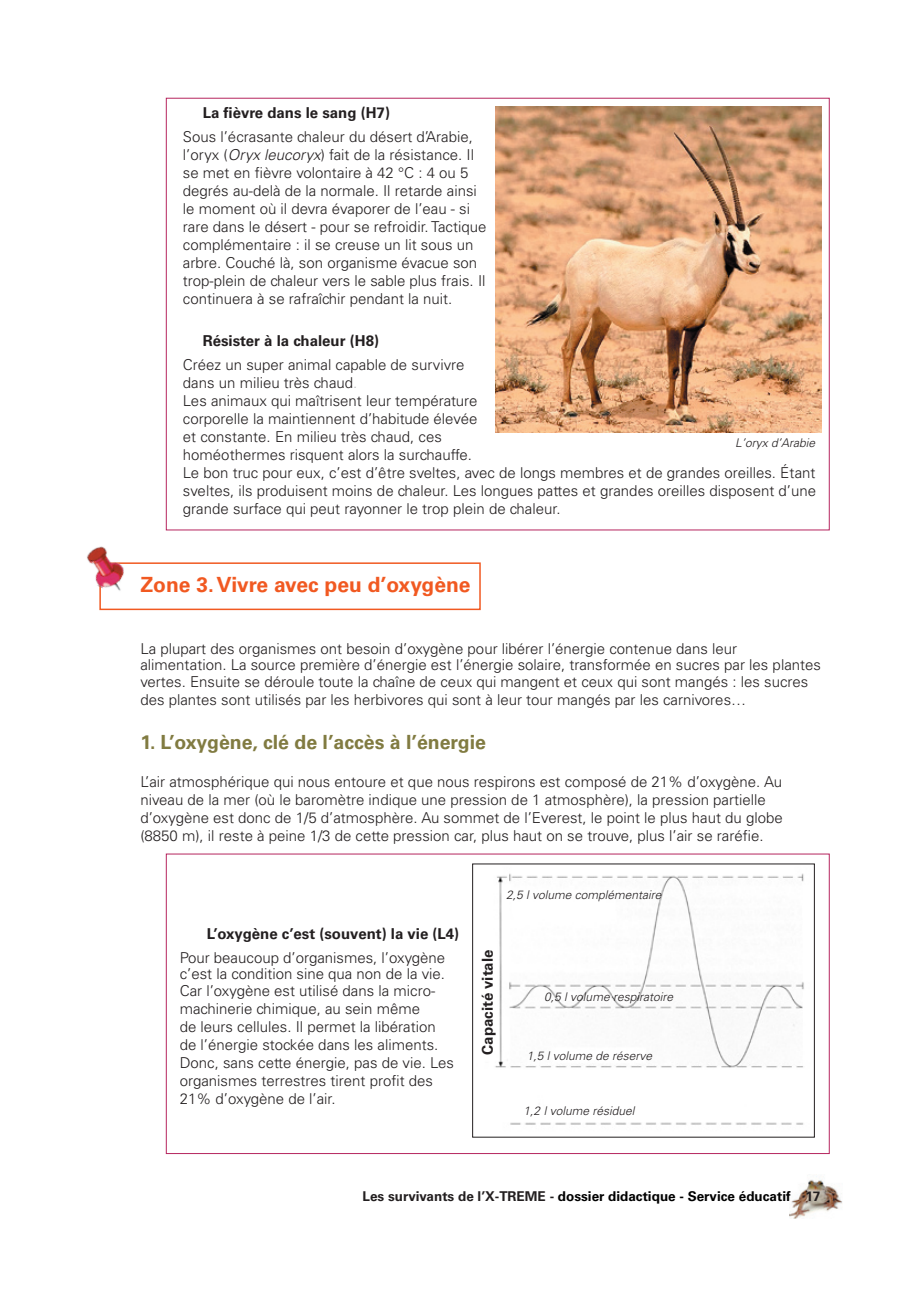
<style>
.page{position:relative;width:919px;height:1289px;background:#fff}
.page>*{position:absolute;margin:0;border:0;box-sizing:border-box;transform-origin:0 0}
.Normal__Web{font:700 21px "Univers LT";color:#f15921}
.t1{font:700 19.5px "Univers LT";color:#817b41}
.Normal__Web-2{font:300 15px/18px "Univers LT";color:#231f20}
.Body_Text_3{font:300 15px/16.5px "Univers LT";color:#231f20}
.légende{font:700 15px "Univers LT";color:#231f20}
.t2{font:700 13.5px "Univers LT";color:#000}
.légende-2{font:italic 300 12px "Univers LT";color:#231f20}
.s1{font-style:italic}
.s2{color:#babbbd}
.s3{color:#231f20}
</style>
<div class="page">
<img style="left:789px;top:1176px;width:53px;height:42px">
<img style="left:476px;top:858px;width:354px;height:292px">
<div style="left:482px;top:939px;width:14px;height:106px;background:#fff"></div>
<img style="left:495px;top:106px;width:326px;height:326px">
<div style="left:99px;top:562px;width:381px;height:48px;border:2px solid #f15921"></div>
<img style="left:87px;top:546px;width:55px;height:53px">
<p class="légende" style="left:203px;top:103px;width:189px">La fièvre dans le sang (H7)</p>
<p class="Normal__Web-2" style="left:183px;top:127px;width:305px">Sous l’écrasante chaleur du désert d’Arabie, l’oryx (<span class="s1">Oryx leucoryx</span>) fait de la résistance. Il se met en fièvre volontaire à 42 °C : 4 ou 5 degrés au-delà de la normale. Il retarde ainsi le moment où il devra évaporer de l’eau - si rare dans le désert - pour se refroidir. Tactique complémentaire : il se creuse un lit sous un arbre. Couché là, son organisme évacue son trop-plein de chaleur vers le sable plus frais. Il continuera à se rafraîchir pendant la nuit.</p>
<p class="légende" style="left:203px;top:331px;width:178px">Résister à la chaleur (H8)</p>
<p class="Normal__Web-2" style="left:183px;top:355px;width:283px">Créez un super animal capable de survivre dans un milieu très chaud<span class="s2">.</span></p>
<p class="Normal__Web-2" style="left:183px;top:391px;width:634px">Les animaux qui maîtrisent leur température<br>corporelle la maintiennent d’habitude élevée<br>et constante. En milieu très chaud, ces<br>homéothermes risquent alors la surchauffe.<br>Le bon truc pour eux, c’est d’être sveltes, avec de longs membres et de grandes oreilles. Étant sveltes, ils produisent moins de chaleur. Les longues pattes et grandes oreilles disposent d’une grande surface qui peut rayonner le trop plein de chaleur.</p>
<p class="légende-2" style="left:735px;top:435px;width:82px">L’oryx d’Arabie</p>
<p class="Normal__Web" style="left:140px;top:572px;width:332px">Zone 3. Vivre avec peu d’oxygène</p>
<p class="Body_Text_3" style="left:140px;top:640px;width:682px">La plupart des organismes ont besoin d’oxygène pour libérer l’énergie contenue dans leur alimentation. La source première d’énergie est l’énergie solaire, transformée en sucres par les plantes vertes. Ensuite se déroule toute la chaîne de ceux qui mangent et ceux qui sont mangés : les sucres</p>
<p class="Body_Text_3" style="left:140px;top:691px;width:607px">des plantes sont utilisés par les herbivores qui sont à leur tour mangés par les carnivores…</p>
<p class="t1" style="left:140px;top:731px;width:347px">1. L’oxygène, clé de l’accès à l’énergie</p>
<p class="Normal__Web-2" style="left:140px;top:772px;width:643px">L’air atmosphérique qui nous entoure et que nous respirons est composé de 21% d’oxygène. Au niveau de la mer (où le baromètre indique une pression de 1 atmosphère), la pression partielle d’oxygène est donc de 1/5 d’atmosphère. Au sommet de l’Everest, le point le plus haut du globe (8850 m), il reste à peine 1/3 de cette pression car, plus haut on se trouve, plus l’air se raréfie.</p>
<p class="légende" style="left:207px;top:924px;width:254px">L’oxygène c’est (souvent) la vie (L4)</p>
<p class="Normal__Web-2" style="left:180px;top:948px;width:267px;line-height:16.5px;text-align:justify">Pour beaucoup d’organismes, l’oxygène c’est la condition sine qua non de la vie.<br>Car l’oxygène est utilisé dans la micro-</p>
<p class="Normal__Web-2" style="left:180px;top:999px;width:276px">machinerie chimique, au sein même<br>de leurs cellules. Il permet la libération de l’énergie stockée dans les aliments.<br>Donc, sans cette énergie, pas de vie. Les organismes terrestres tirent profit des 21% d’oxygène de l’air.</p>
<p class="légende-2" style="left:506px;top:887px;width:157px">2,5 l volume complémentaire</p>
<p class="légende" style="left:478px;top:1054px;width:107px;rotate:-90deg">Capacité vitale</p>
<p class="légende-2" style="left:544px;top:989px;width:130px">0,5 l volume respiratoire</p>
<p class="légende-2" style="left:527px;top:1048px;width:127px">1,5 l volume de réserve</p>
<p class="légende-2" style="left:523px;top:1103px;width:112px">1,2 l volume résiduel</p>
<p class="t2" style="left:362px;top:1188px;width:459px"><span class="s3">Les survivants de l’X-TREME -</span> dossier didactique - Service éducatif <span class="s3">17</span></p>
</div>
